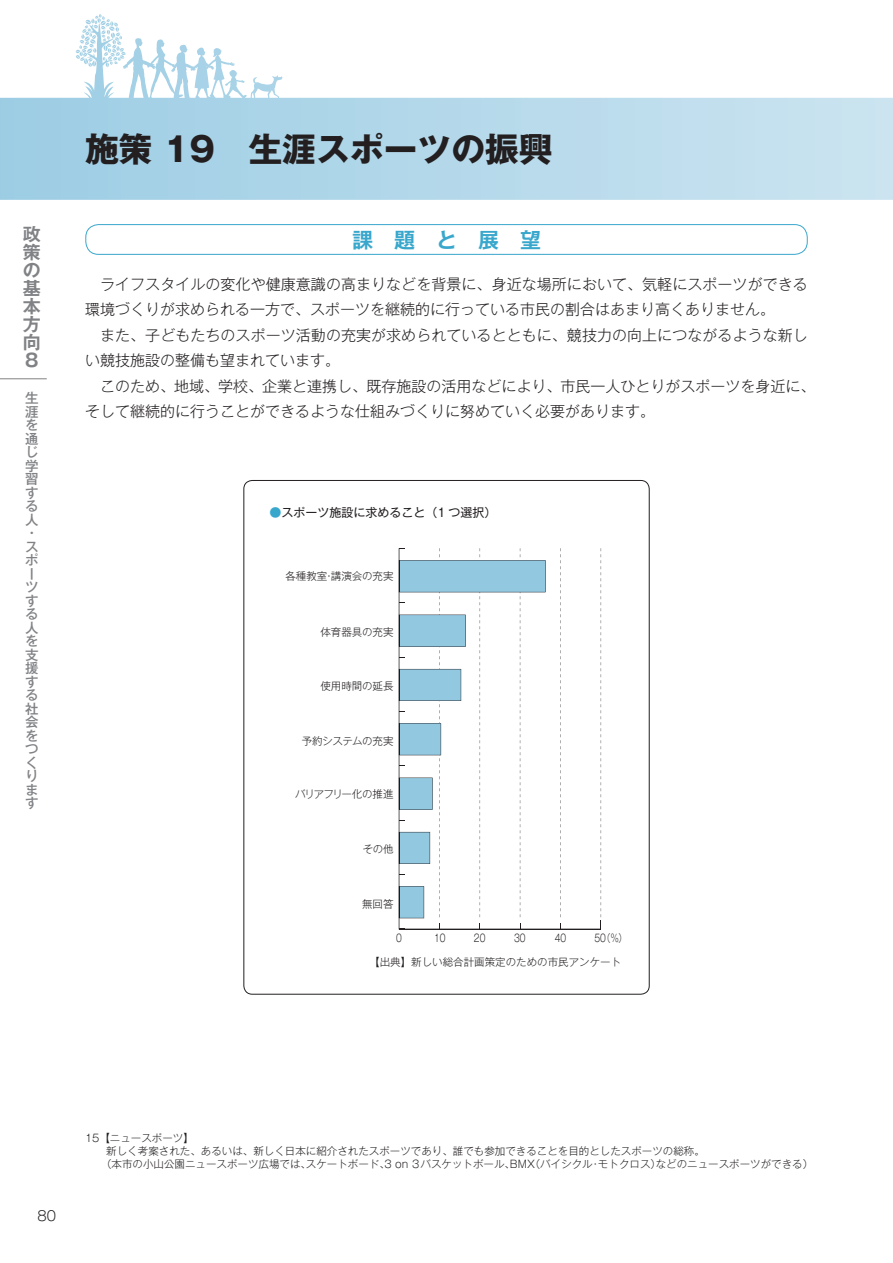
<style>
.page{position:relative;width:893px;height:1263px;background:#fff}
.page>*{position:absolute;margin:0;border:0;box-sizing:border-box;transform-origin:0 0}
.t1{font:33.75px "Gothic MB101 Pr 5 Bold 90 msp RKSJ V";color:#231f20}
.t2{font:21px "Gothic MB101 Pr 5 De Bold 90 msp RKSJ H";color:#39a7cc}
.t3{font:18px/18px "Gothic MB101 Pr 5 De Bold 90 msp RKSJ H";color:#808285;text-align:justify}
.t4{font:15px/25.5px "Gothic MB101 Pr 5 Light 90 msp RKSJ H";color:#231f20}
.t5{font:13.5px/13.5px "Gothic MB101 Pr 5 Medium 90 msp RKSJ H";color:#808285}
.t6{font:13.5px "Gothic MB101 Pr 5 Light 90 msp RKSJ H";color:#231f20}
.t7{font:12px "Gothic MB101 Pr 5 Regular 90 msp RKSJ H";color:#231f20}
.t8{font:10.5px "Gothic MB101 Pr 5 Light 90 msp RKSJ H";color:#231f20}
.t9{font:10.5px "Gothic MB101 Pr 5 Light 90 msp RKSJ H";color:#231f20;scale:.8 1}
.t10{font:10.5px "Gothic MB101 Pr 5 Light 90 msp RKSJ H";letter-spacing:-.09em;color:#231f20}
.t11{font:10.5px "Gothic MB101 Pr 5 Light 90 msp RKSJ H";letter-spacing:-.04em;color:#231f20}
.s1{color:#39a7cc}
</style>
<div class="page">
<svg style="left:0;top:14px;width:893px;height:186px"></svg>
<hr style="left:0;top:378px;width:47px;height:1px;background:#808285">
<div style="left:85px;top:224px;width:723px;height:31px;border:1px solid #39a7cc;border-radius:13px"></div>
<svg style="left:545px;top:548px;width:55px;height:381px"></svg>
<svg style="left:600px;top:548px;width:1px;height:381px"></svg>
<hr style="left:399px;top:929px;width:202px;height:1px;background:#231f20">
<svg style="left:399px;top:548px;width:146px;height:381px"></svg>
<p class="t3" style="left:23px;top:228px;width:19px">政策の基本方向８</p>
<p class="t5" style="left:25px;top:393px;width:15px">生涯を通じ学習する人・スポーツする人を支援する社会をつくります</p>
<h1 class="t1" style="left:85px;top:136px;width:469px">施策 19　生涯スポーツの振興</h1>
<h2 class="t2" style="left:352px;top:232px;width:190px">課　題　と　展　望</h2>
<p class="t4" style="left:85px;top:273px;width:732px">　ライフスタイルの変化や健康意識の高まりなどを背景に、身近な場所において、気軽にスポーツができる環境づくりが求められる一方で、スポーツを継続的に行っている市民の割合はあまり高くありません。<br>　また、子どもたちのスポーツ活動の充実が求められているとともに、競技力の向上につながるような新しい競技施設の整備も望まれています。<br>　このため、地域、学校、企業と連携し、既存施設の活用などにより、市民一人ひとりがスポーツを身近に、そして継続的に行うことができるような仕組みづくりに努めていく必要があります。</p>
<p class="t7" style="left:269px;top:508px;width:229px"><span class="s1">●</span>スポーツ施設に求めること（1 つ選択）</p>
<p class="t8" style="left:285px;top:572px;width:110px">各種教室・講演会の充実</p>
<p class="t8" style="left:320px;top:628px;width:75px">体育器具の充実</p>
<p class="t8" style="left:320px;top:682px;width:75px">使用時間の延長</p>
<p class="t11" style="left:302px;top:737px;width:93px">予約システムの充実</p>
<p class="t10" style="left:295px;top:790px;width:100px">バリアフリー化の推進</p>
<p class="t8" style="left:363px;top:845px;width:32px">その他</p>
<p class="t8" style="left:362px;top:900px;width:33px">無回答</p>
<p class="t9" style="left:396px;top:934px;width:9px">0</p>
<p class="t9" style="left:434px;top:934px;width:16px">10</p>
<p class="t9" style="left:474px;top:934px;width:16px">20</p>
<p class="t9" style="left:514px;top:934px;width:16px">30</p>
<p class="t9" style="left:555px;top:934px;width:16px">40</p>
<p class="t9" style="left:594px;top:934px;width:42px">50（%）</p>
<p class="t8" style="left:369px;top:958px;width:254px">【出典】新しい総合計画策定のための市民アンケート</p>
<p class="t6" style="left:38px;top:1211px;width:20px">80</p>
<p class="t8" style="left:85px;top:1134px;width:110px">15【ニュースポーツ】</p>
<p class="t8" style="left:106px;top:1147px;width:600px">新しく考案された、あるいは、新しく日本に紹介されたスポーツであり、誰でも参加できることを目的としたスポーツの総称。</p>
<p class="t8" style="left:101px;top:1160px;width:714px">（本市の小山公園ニュースポーツ広場では、スケートボード、3 on 3バスケットボール、BMX（バイシクル・モトクロス）などのニュースポーツができる）</p>
</div>
